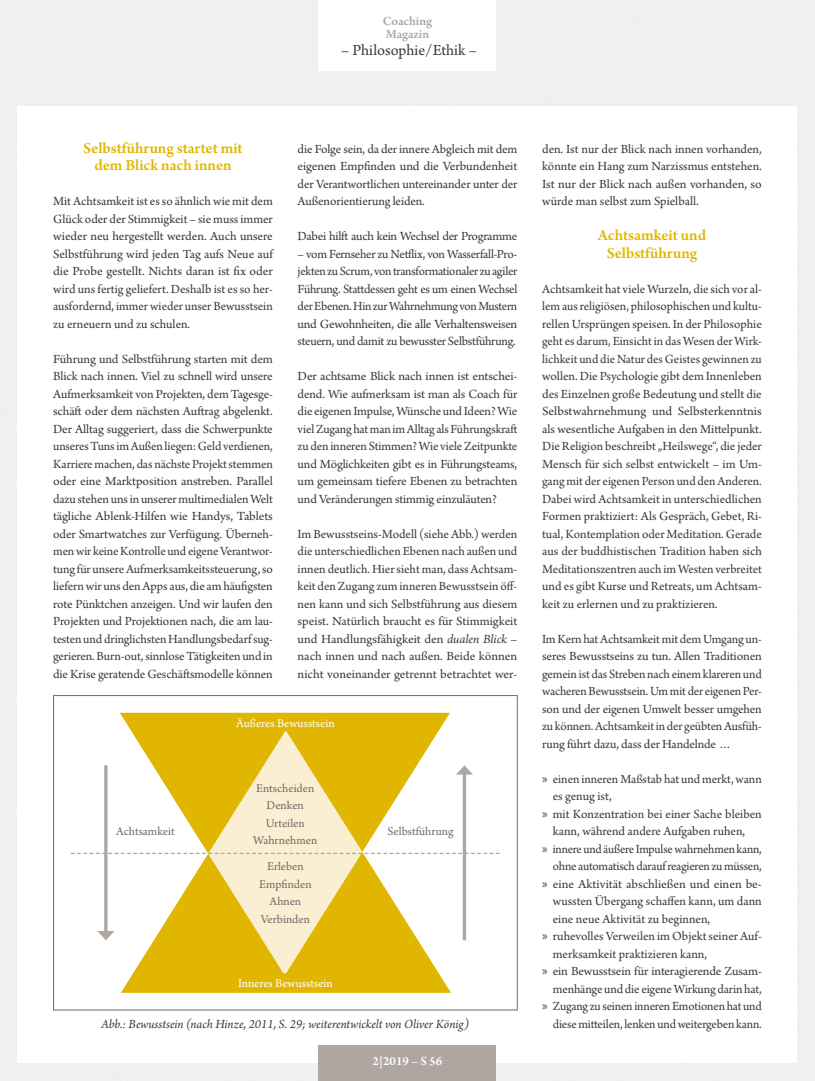
<style>
.page{position:relative;width:815px;height:1081px;background:#fff}
.page>*{position:absolute;margin:0;border:0;box-sizing:border-box;transform-origin:0 0}
.t1{font:600 16.25px/17.5px "Arno Pro";color:#e1b600;text-align:center}
.t2{font:16.25px "Arno Pro";color:#3a3a39}
.t3{font:13.12px/17.5px "Arno Pro";letter-spacing:-.01em;color:#3a3a39;text-align:justify}
.t4{font:italic 13.12px "Arno Pro";color:#3a3a39}
.t5{font:13.12px "Arno Pro";letter-spacing:-.01em;color:#3a3a39;scale:.96 1}
.t6{font:600 13.12px/13.1px "Arno Pro";letter-spacing:-.005em;color:#afa6a2}
.t7{font:600 13.12px "Arno Pro";color:#fff}
.t8{font:12.5px/17.5px "Arno Pro";color:#766a66;text-align:center}
.t9{font:12.5px "Arno Pro";color:#fff}
.s1{font-style:italic}
.s2{font-family:"Myriad Pro"}
</style>
<div class="page">
<svg style="left:104px;top:765px;width:4px;height:166px"></svg>
<svg style="left:97px;top:931px;width:17px;height:9px"></svg>
<div style="left:53px;top:695px;width:465px;height:315px;border:1px solid #766a66"></div>
<hr style="left:463px;top:771px;width:3px;height:169px;background:#afa6a2">
<svg style="left:456px;top:765px;width:17px;height:9px"></svg>
<svg style="left:120px;top:713px;width:331px;height:280px;fill:#e1b600"></svg>
<svg style="left:71px;top:853px;width:429px;height:1px"></svg>
<div style="left:319px;top:1045px;width:177px;height:36px;background:#afa6a2"></div>
<p class="t6" style="left:383px;top:15px;width:51px">Coaching<br>Magazin</p>
<p class="t2" style="left:341px;top:41px;width:137px">– Philosophie/Ethik –</p>
<p class="t1" style="left:83px;top:140px;width:161px">Selbstführung startet mit dem Blick nach innen</p>
<p class="t3" style="left:53px;top:193px;width:221px">Mit Achtsamkeit ist es so ähnlich wie mit dem Glück oder der Stimmigkeit – sie muss immer wieder neu hergestellt werden. Auch unsere Selbstführung wird jeden Tag aufs Neue auf die Probe gestellt. Nichts daran ist fix oder wird uns fertig geliefert. Deshalb ist es so her&shy;ausfordernd, immer wieder unser Bewusstsein zu erneuern und zu schulen.</p>
<p class="t3" style="left:53px;top:351px;width:221px">Führung und Selbstführung starten mit dem Blick nach innen. Viel zu schnell wird unsere Aufmerksamkeit von Projekten, dem Tagesge&shy;schäft oder dem nächsten Auftrag abgelenkt.<br>Der Alltag suggeriert, dass die Schwerpunkte unseres Tuns im Außen liegen: Geld verdienen, Karriere machen, das nächste Projekt stemmen oder eine Marktposition anstreben. Parallel dazu stehen uns in unserer multimedialen Welt tägliche Ablenk-Hilfen wie Handys, Tablets oder Smartwatches zur Verfügung. Überneh&shy;men wir keine Kontrolle und eigene Verantwor&shy;tung für unsere Aufmerksamkeitssteuerung, so liefern wir uns den Apps aus, die am häufigsten rote Pünktchen anzeigen. Und wir laufen den Projekten und Projektionen nach, die am lau&shy;testen und dringlichsten Handlungsbedarf sug&shy;gerieren. Burn-out, sinnlose Tätigkeiten und in die Krise geratende Geschäftsmodelle können</p>
<p class="t3" style="left:298px;top:141px;width:221px">die Folge sein, da der innere Abgleich mit dem eigenen Empfinden und die Verbundenheit der Verantwortlichen untereinander unter der Außenorientierung leiden.</p>
<p class="t3" style="left:298px;top:228px;width:221px">Dabei hilft auch kein Wechsel der Programme</p>
<p class="t3" style="left:298px;top:246px;width:221px">– vom Fernseher zu Netflix, von Wasserfall-Pro&shy;jekten zu Scrum, von transformationaler zu agiler Führung. Stattdessen geht es um einen Wechsel der Ebenen. Hin zur Wahrnehmung von Mustern und Gewohnheiten, die alle Verhaltensweisen steuern, und damit zu bewusster Selbstführung.</p>
<p class="t3" style="left:298px;top:368px;width:221px">Der achtsame Blick nach innen ist entschei&shy;dend. Wie aufmerksam ist man als Coach für die eigenen Impulse, Wünsche und Ideen? Wie viel Zugang hat man im Alltag als Führungskraft zu den inneren Stimmen? Wie viele Zeitpunkte und Möglichkeiten gibt es in Führungsteams, um gemeinsam tiefere Ebenen zu betrachten und Veränderungen stimmig einzuläuten?</p>
<p class="t3" style="left:298px;top:526px;width:221px">Im Bewusstseins-Modell (siehe Abb.) werden die unterschiedlichen Ebenen nach außen und innen deutlich. Hier sieht man, dass Achtsam&shy;keit den Zugang zum inneren Bewusstsein öff&shy;nen kann und sich Selbstführung aus diesem speist. Natürlich braucht es für Stimmigkeit und Handlungsfähigkeit den <span class="s1">dualen Blick</span> – nach innen und nach außen. Beide können nicht voneinander getrennt betrachtet wer-</p>
<p class="t9" style="left:236px;top:716px;width:100px">Äußeres Bewusstsein</p>
<p class="t8" style="left:253px;top:780px;width:66px">Entscheiden<br>Denken<br>Urteilen<br>Wahrnehmen</p>
<p class="t8" style="left:259px;top:858px;width:54px">Erleben<br>Empfinden<br>Ahnen<br>Verbinden</p>
<p class="t8" style="left:116px;top:823px;width:60px">Achtsamkeit</p>
<p class="t8" style="left:388px;top:823px;width:67px">Selbstführung</p>
<p class="t9" style="left:238px;top:976px;width:96px">Inneres Bewusstsein</p>
<p class="t4" style="left:101px;top:1016px;width:370px">Abb.: Bewusstsein (nach Hinze, 2011, S. 29; weiterentwickelt von Oliver König)</p>
<p class="t7" style="left:373px;top:1053px;width:71px">2|2019 – S 56</p>
<p class="t3" style="left:542px;top:141px;width:221px">den. Ist nur der Blick nach innen vorhanden, könnte ein Hang zum Narzissmus entstehen.<br>Ist nur der Blick nach außen vorhanden, so würde man selbst zum Spielball.</p>
<p class="t1" style="left:598px;top:227px;width:110px">Achtsamkeit und<br>Selbstführung</p>
<p class="t3" style="left:542px;top:281px;width:221px">Achtsamkeit hat viele Wurzeln, die sich vor al&shy;lem aus religiösen, philosophischen und kultu&shy;rellen Ursprüngen speisen. In der Philosophie geht es darum, Einsicht in das Wesen der Wirk&shy;lichkeit und die Natur des Geistes gewinnen zu wollen. Die Psychologie gibt dem Innenleben des Einzelnen große Bedeutung und stellt die Selbstwahrnehmung und Selbsterkenntnis als wesentliche Aufgaben in den Mittelpunkt.<br>Die Religion beschreibt „Heilswege“, die jeder Mensch für sich selbst entwickelt – im Um&shy;gang mit der eigenen Person und den Anderen.<br>Dabei wird Achtsamkeit in unterschiedlichen Formen praktiziert: Als Gespräch, Gebet, Ri&shy;tual, Kontemplation oder Meditation. Gerade aus der buddhistischen Tradition haben sich Meditationszentren auch im Westen verbreitet und es gibt Kurse und Retreats, um Achtsam&shy;keit zu erlernen und zu praktizieren.</p>
<p class="t3" style="left:542px;top:631px;width:221px">Im Kern hat Achtsamkeit mit dem Umgang un&shy;seres Bewusstseins zu tun. Allen Traditionen gemein ist das Streben nach einem klareren und wacheren Bewusstsein. Um mit der eigenen Per&shy;son und der eigenen Umwelt besser umgehen zu können. Achtsamkeit in der geübten Ausfüh&shy;rung führt dazu, dass der Handelnde …</p>
<p class="t3" style="left:542px;top:771px;width:221px"><span class="s2">»</span> einen inneren Maßstab hat und merkt, wann</p>
<p class="t3" style="left:553px;top:788px;width:60px">es genug ist,</p>
<p class="t3" style="left:542px;top:806px;width:221px"><span class="s2">»</span> mit Konzentration bei einer Sache bleiben</p>
<p class="t3" style="left:553px;top:823px;width:194px">kann, während andere Aufgaben ruhen,</p>
<p class="t5" style="left:542px;top:841px;width:230px"><span class="s2">»</span> innere und äußere Impulse wahrnehmen kann,</p>
<p class="t3" style="left:553px;top:858px;width:211px">ohne automatisch darauf reagieren zu müssen,</p>
<p class="t3" style="left:542px;top:876px;width:221px"><span class="s2">»</span> eine Aktivität abschließen und einen be-</p>
<p class="t3" style="left:553px;top:893px;width:211px">wussten Übergang schaffen kann, um dann</p>
<p class="t3" style="left:553px;top:911px;width:159px">eine neue Aktivität zu beginnen,</p>
<p class="t3" style="left:542px;top:928px;width:221px"><span class="s2">»</span> ruhevolles Verweilen im Objekt seiner Auf-</p>
<p class="t3" style="left:553px;top:946px;width:156px">merksamkeit praktizieren kann,</p>
<p class="t3" style="left:542px;top:963px;width:221px"><span class="s2">»</span> ein Bewusstsein für interagierende Zusam-</p>
<p class="t3" style="left:553px;top:981px;width:211px">menhänge und die eigene Wirkung darin hat,</p>
<p class="t3" style="left:542px;top:998px;width:221px"><span class="s2">»</span> Zugang zu seinen inneren Emotionen hat und</p>
<p class="t3" style="left:553px;top:1016px;width:211px">diese mitteilen, lenken und weitergeben kann.</p>
</div>
